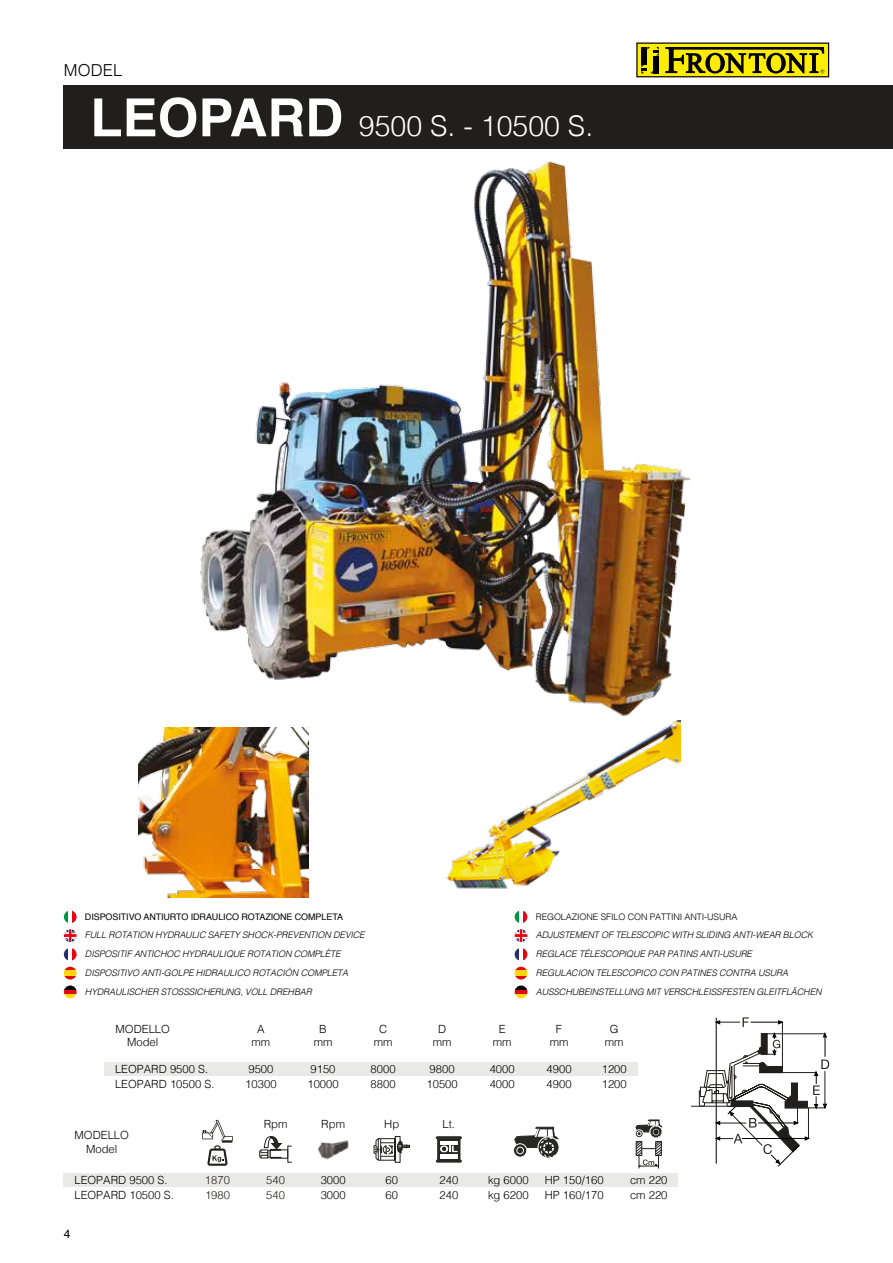
<style>
.page{position:relative;width:893px;height:1263px;background:#fff}
.page>*{position:absolute;margin:0;border:0;box-sizing:border-box;transform-origin:0 0}
.t1{font:300 28.5px "Helvetica";color:#fff}
.t2{font:300 16.5px "Helvetica";letter-spacing:.01em;color:#000}
.t3{font:12px "Helvetica";color:#000}
.t4{font:300 11.25px/13.2px "Helvetica";color:#000;text-align:center}
.t5{font:300 11.25px "Helvetica";color:#201f1d}
.t6{font:italic 300 9px/18.9px "Helvetica";letter-spacing:-.01em;color:#000}
.t7{font:9px "Helvetica";letter-spacing:-.01em;color:#000}
.t8{font:300 9px "Helvetica";letter-spacing:-.01em;color:#000}
.s1{font-weight:700;font-size:52.5px}
</style>
<div class="page">
<div style="left:64px;top:1174px;width:614px;height:13px;background:#e9e9e8"></div>
<div style="left:64px;top:85px;width:829px;height:64px;background:#201f1d"></div>
<img style="left:138px;top:727px;width:170px;height:170px">
<div style="left:104px;top:1062px;width:533px;height:14px;background:#e9e9e8"></div>
<svg style="left:202px;top:1120px;width:31px;height:46px"></svg>
<svg style="left:538px;top:1137px;width:21px;height:21px"></svg>
<div style="left:537px;top:1136px;width:22px;height:22px;border:1px solid #fff;border-radius:50%"></div>
<div style="left:513px;top:1143px;width:14px;height:14px;border:1px solid #fff;border-radius:50%"></div>
<svg style="left:515px;top:1127px;width:43px;height:27px"></svg>
<svg style="left:436px;top:1137px;width:25px;height:25px"></svg>
<svg style="left:373px;top:1136px;width:37px;height:38px"></svg>
<svg style="left:259px;top:1136px;width:29px;height:23px"></svg>
<div style="left:649px;top:1125px;width:14px;height:13px;border:1px solid #fff;border-radius:50%"></div>
<div style="left:635px;top:1129px;width:8px;height:9px;border:1px solid #fff;border-radius:50%"></div>
<svg style="left:636px;top:1120px;width:26px;height:48px"></svg>
<img style="left:318px;top:1140px;width:31px;height:20px">
<img style="left:446px;top:721px;width:234px;height:168px">
<img style="left:200px;top:42px;width:550px;height:679px">
<div style="left:637px;top:43px;width:192px;height:34px;background:#ffed00"></div>
<div style="left:636px;top:43px;width:193px;height:34px;border:1px solid #000"></div>
<svg style="left:641px;top:47px;width:18px;height:26px"></svg>
<svg style="left:665px;top:47px;width:160px;height:27px"></svg>
<hr style="left:691px;top:1106px;width:62px;height:1px;background:#201f1d">
<svg style="left:699px;top:1017px;width:130px;height:149px"></svg>
<svg style="left:64px;top:910px;width:13px;height:13px"></svg>
<svg style="left:64px;top:911px;width:4px;height:12px"></svg>
<svg style="left:73px;top:911px;width:4px;height:12px"></svg>
<svg style="left:64px;top:948px;width:13px;height:12px"></svg>
<svg style="left:64px;top:948px;width:4px;height:12px"></svg>
<svg style="left:73px;top:948px;width:4px;height:12px"></svg>
<svg style="left:64px;top:967px;width:13px;height:12px"></svg>
<svg style="left:65px;top:967px;width:10px;height:2px"></svg>
<svg style="left:65px;top:977px;width:11px;height:2px"></svg>
<svg style="left:64px;top:929px;width:13px;height:13px"></svg>
<svg style="left:64px;top:994px;width:12px;height:4px"></svg>
<hr style="left:64px;top:990px;width:13px;height:4px;background:#e30613">
<svg style="left:64px;top:985px;width:13px;height:5px"></svg>
<svg style="left:515px;top:910px;width:12px;height:13px"></svg>
<svg style="left:515px;top:911px;width:3px;height:12px"></svg>
<svg style="left:524px;top:911px;width:3px;height:12px"></svg>
<svg style="left:515px;top:948px;width:12px;height:12px"></svg>
<svg style="left:515px;top:949px;width:3px;height:11px"></svg>
<svg style="left:524px;top:948px;width:3px;height:12px"></svg>
<svg style="left:515px;top:967px;width:12px;height:12px"></svg>
<svg style="left:516px;top:967px;width:10px;height:2px"></svg>
<svg style="left:516px;top:977px;width:10px;height:2px"></svg>
<svg style="left:515px;top:929px;width:12px;height:13px"></svg>
<svg style="left:515px;top:994px;width:12px;height:4px"></svg>
<hr style="left:515px;top:990px;width:12px;height:4px;background:#e30613">
<svg style="left:515px;top:985px;width:12px;height:5px"></svg>
<h2 class="t2" style="left:64px;top:56px;width:60px">MODEL</h2>
<h1 class="t1" style="left:90px;top:102px;width:504px"><span class="s1">LEOPARD</span> 9500 S. - 10500 S.</h1>
<p class="t7" style="left:85px;top:910px;width:260px">DISPOSITIVO ANTIURTO IDRAULICO ROTAZIONE COMPLETA</p>
<p class="t6" style="left:85px;top:925px;width:281px">FULL ROTATION HYDRAULIC SAFETY SHOCK-PREVENTION DEVICE<br>DISPOSITIF ANTICHOC HYDRAULIQUE ROTATION COMPLÈTE</p>
<p class="t6" style="left:85px;top:963px;width:265px">DISPOSITIVO ANTI-GOLPE HIDRAULICO ROTACIÓN COMPLETA<br>HYDRAULISCHER STOSSSICHERUNG, VOLL DREHBAR</p>
<p class="t8" style="left:536px;top:909px;width:203px">REGOLAZIONE SFILO CON PATTINI ANTI-USURA</p>
<p class="t6" style="left:536px;top:925px;width:279px">ADJUSTEMENT OF TELESCOPIC WITH SLIDING ANTI-WEAR BLOCK<br>REGLACE TÉLESCOPIQUE PAR PATINS ANTI-USURE</p>
<p class="t6" style="left:536px;top:963px;width:287px">REGULACION TELESCOPICO CON PATINES CONTRA USURA<br>AUSSCHUBEINSTELLUNG MIT VERSCHLEISSFESTEN GLEITFLÄCHEN</p>
<p class="t4" style="left:116px;top:1022px;width:56px">MODELLO<br>Model</p>
<p class="t4" style="left:252px;top:1022px;width:20px">A mm</p>
<p class="t4" style="left:314px;top:1022px;width:20px">B mm</p>
<p class="t4" style="left:374px;top:1022px;width:20px">C mm</p>
<p class="t4" style="left:433px;top:1022px;width:20px">D mm</p>
<p class="t4" style="left:493px;top:1022px;width:20px">E mm</p>
<p class="t4" style="left:550px;top:1022px;width:20px">F mm</p>
<p class="t4" style="left:605px;top:1022px;width:20px">G mm</p>
<p class="t4" style="left:311px;top:1062px;width:27px">9150</p>
<p class="t4" style="left:371px;top:1062px;width:27px">8000</p>
<p class="t4" style="left:430px;top:1062px;width:27px">9800</p>
<p class="t4" style="left:490px;top:1062px;width:27px">4000</p>
<p class="t4" style="left:547px;top:1062px;width:27px">4900</p>
<p class="t4" style="left:602px;top:1062px;width:27px">1200</p>
<p class="t4" style="left:245px;top:1076px;width:33px">10300</p>
<p class="t4" style="left:307px;top:1076px;width:33px">10000</p>
<p class="t4" style="left:371px;top:1076px;width:27px">8800</p>
<p class="t4" style="left:426px;top:1076px;width:33px">10500</p>
<p class="t4" style="left:490px;top:1076px;width:27px">4000</p>
<p class="t4" style="left:547px;top:1076px;width:27px">4900</p>
<p class="t4" style="left:602px;top:1076px;width:27px">1200</p>
<p class="t4" style="left:115px;top:1061px;width:101px;line-height:14.7px;text-align:left">LEOPARD 9500 S.<br>LEOPARD 10500 S.</p>
<p class="t4" style="left:248px;top:1062px;width:27px">9500</p>
<p class="t4" style="left:75px;top:1128px;width:56px">MODELLO<br>Model</p>
<p class="t4" style="left:74px;top:1172px;width:101px;line-height:14.7px;text-align:left">LEOPARD 9500 S.<br>LEOPARD 10500 S.</p>
<h3 class="t3" style="left:64px;top:1224px;width:8px">4</h3>
<p class="t4" style="left:264px;top:1116px;width:25px">Rpm</p>
<p class="t4" style="left:321px;top:1116px;width:25px">Rpm</p>
<p class="t4" style="left:384px;top:1116px;width:16px">Hp</p>
<p class="t4" style="left:443px;top:1116px;width:14px">Lt.</p>
<p class="t4" style="left:488px;top:1173px;width:42px">kg 6000</p>
<p class="t4" style="left:545px;top:1173px;width:60px">HP 150/160</p>
<p class="t4" style="left:488px;top:1188px;width:42px">kg 6200</p>
<p class="t4" style="left:545px;top:1188px;width:60px">HP 160/170</p>
<p class="t5" style="left:205px;top:1171px;width:27px">1870</p>
<p class="t5" style="left:266px;top:1171px;width:20px">540</p>
<p class="t4" style="left:321px;top:1173px;width:27px">3000</p>
<p class="t4" style="left:385px;top:1173px;width:14px">60</p>
<p class="t4" style="left:439px;top:1173px;width:20px">240</p>
<p class="t4" style="left:630px;top:1173px;width:39px">cm 220</p>
<p class="t5" style="left:205px;top:1185px;width:27px">1980</p>
<p class="t5" style="left:266px;top:1185px;width:20px">540</p>
<p class="t4" style="left:321px;top:1188px;width:27px">3000</p>
<p class="t4" style="left:385px;top:1188px;width:14px">60</p>
<p class="t4" style="left:439px;top:1188px;width:20px">240</p>
<p class="t4" style="left:630px;top:1188px;width:39px">cm 220</p>
</div>
